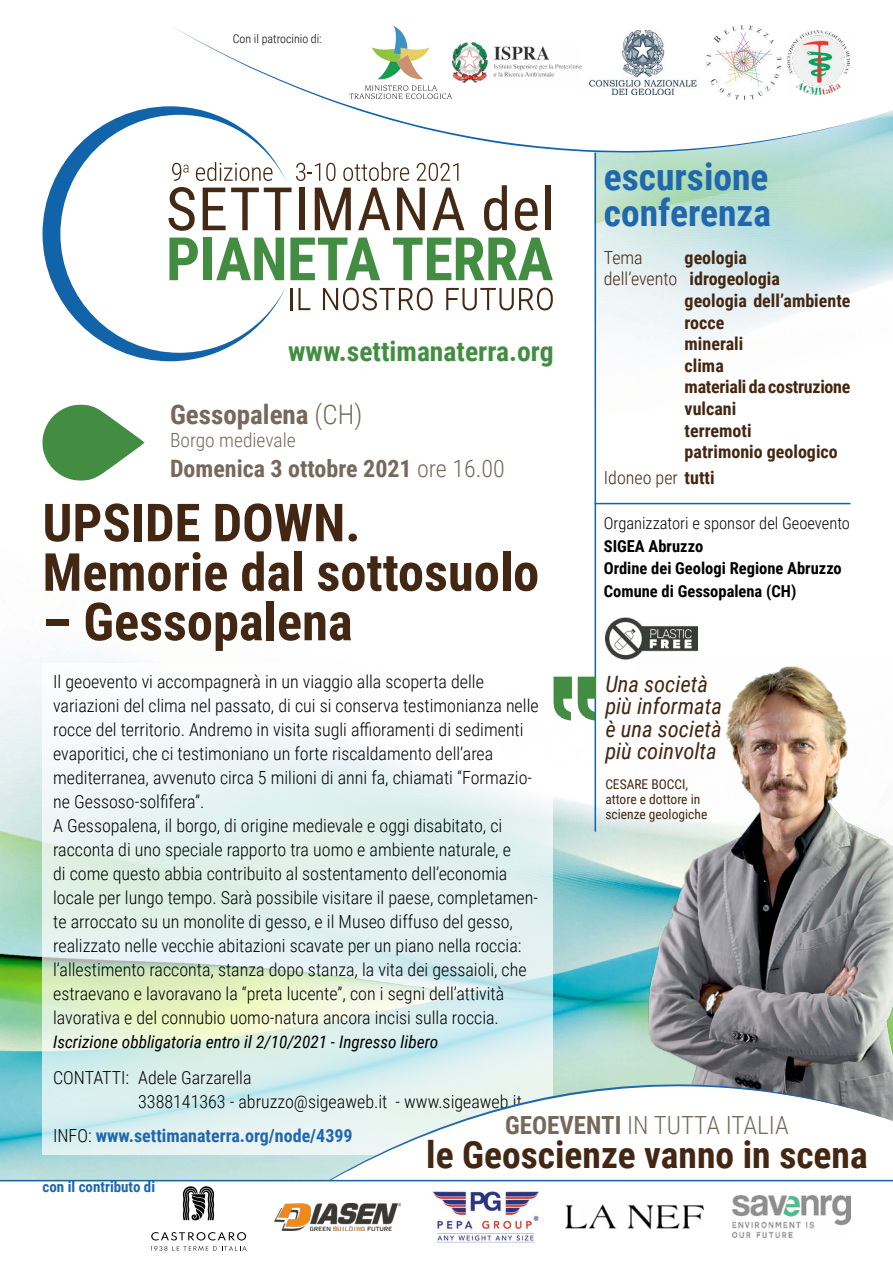
<style>
.page{position:relative;width:893px;height:1263px;background:#fff}
.page>*{position:absolute;margin:0;border:0;box-sizing:border-box;transform-origin:0 0}
.t1{font:700 52.5px/49.5px "Roboto Condensed";color:#432713}
.t2{font:700 37.5px "Roboto Condensed";color:#432713}
.t3{font:700 37.5px/36px "Roboto Condensed";color:#2067ad}
.t4{font:700 27.6px "Roboto Condensed";color:#438d43}
.t5{font:700 27px "Roboto Condensed";color:#76685a}
.t6{font:300 25.05px "Roboto Condensed";color:#76685a}
.t7{font:700 24px "Roboto Condensed";color:#76685a}
.t8{font:italic 22.5px/22.5px "Roboto Condensed";color:#432713}
.t9{font:300 19.5px "Roboto Condensed";color:#76685a}
.t10{font:300 18px/24px "Roboto Condensed";color:#000}
.t11{font:700 18px "Roboto Condensed";color:#432713}
.t12{font:700 18px "Roboto Condensed";color:#2067ad}
.t13{font:300 18px "Roboto Condensed";color:#432713}
.t14{font:italic 17.25px "Roboto Condensed";color:#000}
.t15{font:700 16.5px/22.5px "Roboto Condensed";color:#000}
.t16{font:300 16.5px "Roboto Condensed";color:#000}
.t17{font:700 15px "Roboto Condensed";color:#2067ad}
.t18{font:13.5px/15px "Roboto Condensed";color:#432713}
.t19{font:300 12px "Roboto Condensed";color:#000}
.s1{font-weight:300}
.s2{font-weight:700}
.s3{font-weight:300;color:#000}
</style>
<div class="page">
<img style="left:0;top:485px;width:851px;height:695px">
<svg style="left:286px;top:188px;width:6px;height:5px"></svg>
<div style="left:299px;top:188px;width:5px;height:42px;background:#442915"></div>
<svg style="left:315px;top:188px;width:36px;height:42px"></svg>
<svg style="left:358px;top:188px;width:32px;height:42px"></svg>
<svg style="left:397px;top:188px;width:28px;height:42px"></svg>
<svg style="left:432px;top:188px;width:32px;height:42px"></svg>
<svg style="left:484px;top:185px;width:23px;height:46px"></svg>
<svg style="left:515px;top:198px;width:23px;height:33px"></svg>
<div style="left:545px;top:185px;width:5px;height:45px;background:#442915"></div>
<svg style="left:290px;top:238px;width:90px;height:42px"></svg>
<svg style="left:393px;top:238px;width:160px;height:42px"></svg>
<hr style="left:290px;top:288px;width:3px;height:22px;background:#442915">
<svg style="left:298px;top:288px;width:12px;height:22px"></svg>
<svg style="left:323px;top:288px;width:110px;height:22px"></svg>
<svg style="left:446px;top:288px;width:107px;height:22px"></svg>
<svg style="left:43px;top:122px;width:243px;height:239px"></svg>
<svg style="left:172px;top:163px;width:17px;height:18px"></svg>
<svg style="left:196px;top:162px;width:76px;height:19px"></svg>
<svg style="left:296px;top:163px;width:24px;height:18px"></svg>
<svg style="left:326px;top:163px;width:9px;height:18px"></svg>
<svg style="left:343px;top:162px;width:66px;height:19px"></svg>
<svg style="left:417px;top:163px;width:41px;height:18px"></svg>
<svg style="left:43px;top:663px;width:510px;height:491px"></svg>
<img style="left:635px;top:658px;width:258px;height:427px">
<hr style="left:595px;top:153px;width:1px;height:679px;background:#1163aa">
<hr style="left:595px;top:503px;width:255px;height:1px;background:#1163aa">
<svg style="left:43px;top:404px;width:102px;height:77px"></svg>
<svg style="left:554px;top:677px;width:42px;height:43px"></svg>
<img style="left:605px;top:615px;width:93px;height:45px">
<svg style="left:109px;top:25px;width:784px;height:128px"></svg>
<svg style="left:170px;top:26px;width:690px;height:127px"></svg>
<svg style="left:372px;top:26px;width:58px;height:53px"></svg>
<svg style="left:350px;top:85px;width:102px;height:14px"></svg>
<img style="left:453px;top:43px;width:129px;height:39px">
<img style="left:587px;top:31px;width:112px;height:63px">
<img style="left:787px;top:30px;width:62px;height:65px">
<img style="left:707px;top:26px;width:74px;height:73px">
<svg style="left:269px;top:1084px;width:617px;height:96px"></svg>
<img style="left:732px;top:1196px;width:118px;height:41px">
<hr style="left:0;top:1180px;width:893px;height:1px;background:#1163aa">
<svg style="left:151px;top:1232px;width:95px;height:8px"></svg>
<svg style="left:151px;top:1246px;width:96px;height:5px"></svg>
<svg style="left:183px;top:1186px;width:31px;height:34px"></svg>
<img style="left:274px;top:1203px;width:127px;height:27px">
<img style="left:431px;top:1191px;width:108px;height:52px">
<img style="left:566px;top:1205px;width:138px;height:23px">
<p class="t19" style="left:233px;top:30px;width:90px">Con il patrocinio di:</p>
<h3 class="t4" style="left:288px;top:332px;width:267px">www.settimanaterra.org</h3>
<h3 class="t5" style="left:170px;top:396px;width:194px">Gessopalena <span class="s1">(CH)</span></h3>
<p class="t9" style="left:170px;top:426px;width:127px">Borgo medievale</p>
<h3 class="t7" style="left:170px;top:451px;width:336px">Domenica 3 ottobre 2021 <span class="s1">ore 16.00</span></h3>
<h1 class="t1" style="left:43px;top:496px;width:498px">UPSIDE DOWN.<br>Memorie dal sottosuolo</h1>
<h1 class="t1" style="left:43px;top:595px;width:312px">– Gessopalena</h1>
<h2 class="t3" style="left:604px;top:157px;width:169px">escursione conferenza</h2>
<p class="t13" style="left:604px;top:245px;width:40px">Tema</p>
<p class="t11" style="left:685px;top:245px;width:64px">geologia</p>
<p class="t11" style="left:604px;top:266px;width:178px"><span class="s1">dell’evento</span> idrogeologia</p>
<p class="t11" style="left:685px;top:288px;width:167px">geologia dell’ambiente</p>
<p class="t11" style="left:685px;top:310px;width:41px">rocce</p>
<p class="t11" style="left:685px;top:331px;width:60px">minerali</p>
<p class="t11" style="left:685px;top:353px;width:41px">clima</p>
<p class="t11" style="left:685px;top:374px;width:167px">materiali da costruzione</p>
<p class="t11" style="left:685px;top:396px;width:53px">vulcani</p>
<p class="t11" style="left:685px;top:418px;width:68px">terremoti</p>
<p class="t11" style="left:685px;top:439px;width:155px">patrimonio geologico</p>
<p class="t13" style="left:604px;top:465px;width:112px">Idoneo per <span class="s2">tutti</span></p>
<p class="t16" style="left:604px;top:512px;width:248px">Organizzatori e sponsor del Geoevento</p>
<p class="t15" style="left:604px;top:534px;width:239px">SIGEA Abruzzo<br>Ordine dei Geologi Regione Abruzzo<br>Comune di Gessopalena (CH)</p>
<p class="t10" style="left:53px;top:669px;width:487px">Il geoevento vi accompagnerà in un viaggio alla scoperta delle variazioni del clima nel passato, di cui si conserva testimonianza nelle rocce del territorio. Andremo in visita sugli affioramenti di sedimenti evaporitici, che ci testimoniano un forte riscaldamento dell’area mediterranea, avvenuto circa 5 milioni di anni fa, chiamati “Formazio&shy;ne Gessoso-solfifera”.<br>A Gessopalena, il borgo, di origine medievale e oggi disabitato, ci racconta di uno speciale rapporto tra uomo e ambiente naturale, e<br>di come questo abbia contribuito al sostentamento dell’economia locale per lungo tempo. Sarà possibile visitare il paese, completamen&shy;te arroccato su un monolite di gesso, e il Museo diffuso del gesso, realizzato nelle vecchie abitazioni scavate per un piano nella roccia: l’allestimento racconta, stanza dopo stanza, la vita dei gessaioli, che estraevano e lavoravano la “preta lucente”, con i segni dell’attività lavorativa e del connubio uomo-natura ancora incisi sulla roccia.</p>
<p class="t14" style="left:53px;top:1030px;width:387px">Iscrizione obbligatoria entro il 2/10/2021 - Ingresso libero</p>
<p class="t10" style="left:138px;top:1065px;width:385px;text-indent:-85px">CONTATTI: Adele Garzarella<br>3388141363 - abruzzo@sigeaweb.it - www.sigeaweb.it</p>
<p class="t12" style="left:53px;top:1123px;width:301px"><span class="s3">INFO:</span> www.settimanaterra.org/node/4399</p>
<p class="t8" style="left:605px;top:671px;width:118px">Una società più informata è una società più coinvolta</p>
<p class="t18" style="left:605px;top:776px;width:104px">CESARE BOCCI, attore e dottore in scienze geologiche</p>
<h3 class="t6" style="left:505px;top:1107px;width:285px"><span class="s2">GEOEVENTI</span> IN TUTTA ITALIA</h3>
<h2 class="t2" style="left:426px;top:1128px;width:443px">le Geoscienze vanno in scena</h2>
<p class="t17" style="left:43px;top:1176px;width:114px">con il contributo di</p>
</div>
